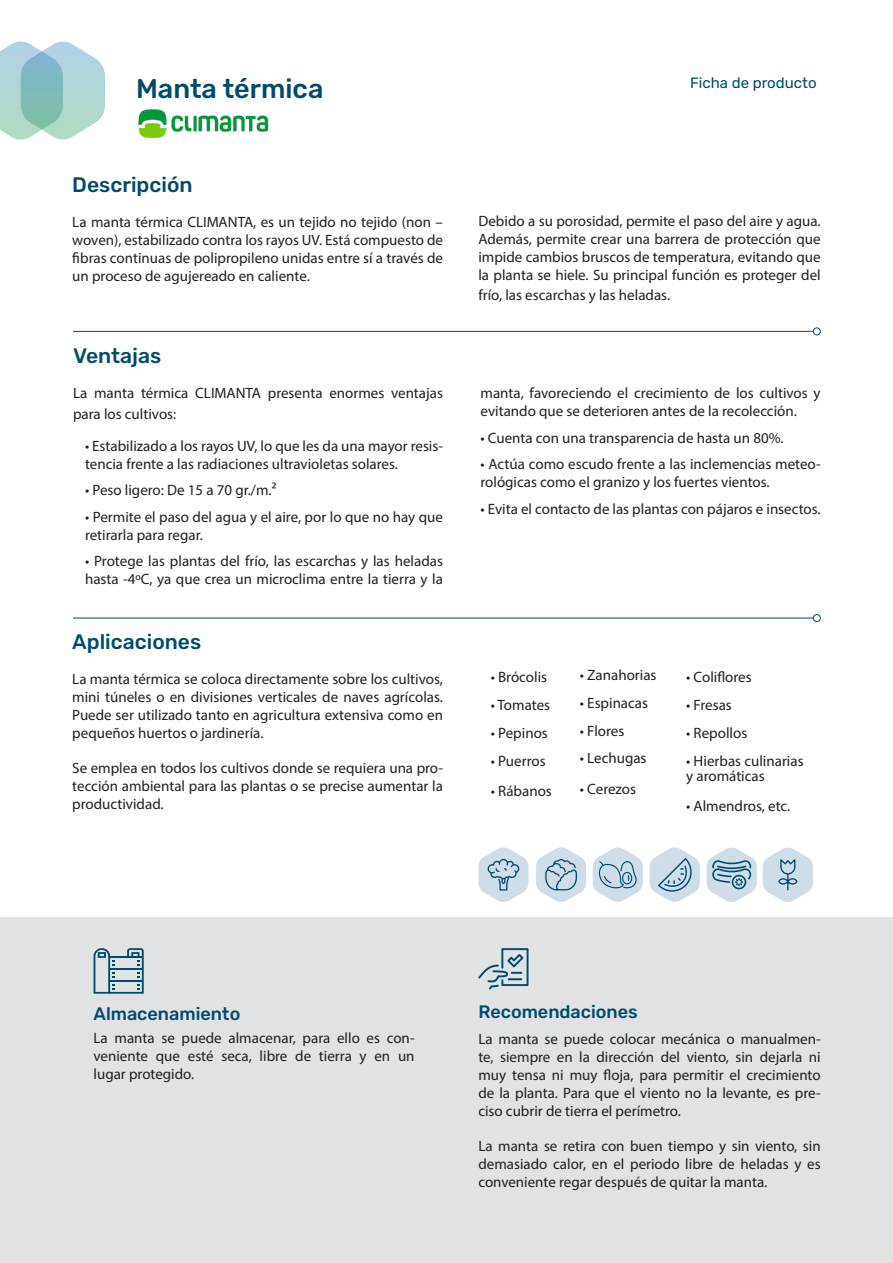
<style>
.page{position:relative;width:893px;height:1263px;background:#fff}
.page>*{position:absolute;margin:0;border:0;box-sizing:border-box;transform-origin:0 0}
.t1{font:500 27px "Rubik";color:#004b6c}
.Texto_corrido{font:500 21px "Rubik";color:#004b6c}
.titular_1{font:500 21px "Rubik";color:#004b6c}
.Texto_corrido-2{font:500 18px "Rubik";color:#004b6c}
.Texto_corrido-3{font:15px/18px "Myriad Pro";color:#231f20;text-align:justify}
.t2{font:15px "Rubik";color:#004b6c}
</style>
<div class="page">
<svg style="left:0;top:41px;width:105px;height:99px;background:#aed4d4"></svg>
<div style="left:0;top:917px;width:893px;height:346px;background:#e1e2e4"></div>
<hr style="left:73px;top:331px;width:740px;height:1px;background:#004b6c">
<hr style="left:73px;top:618px;width:740px;height:1px;background:#004b6c">
<div style="left:813px;top:327px;width:8px;height:8px;border:1px solid #004b6c;border-radius:50%"></div>
<div style="left:813px;top:614px;width:8px;height:8px;border:1px solid #004b6c;border-radius:50%"></div>
<svg style="left:478px;top:948px;width:50px;height:41px"></svg>
<svg style="left:478px;top:847px;width:50px;height:55px"></svg>
<svg style="left:536px;top:847px;width:50px;height:55px"></svg>
<svg style="left:593px;top:847px;width:50px;height:55px"></svg>
<svg style="left:650px;top:847px;width:50px;height:55px"></svg>
<svg style="left:94px;top:948px;width:50px;height:46px"></svg>
<svg style="left:707px;top:848px;width:50px;height:54px"></svg>
<svg style="left:763px;top:848px;width:50px;height:54px"></svg>
<img style="left:138px;top:109px;width:131px;height:30px">
<h1 class="t1" style="left:136px;top:73px;width:189px">Manta térmica</h1>
<p class="t2" style="left:690px;top:74px;width:128px">Ficha de producto</p>
<p class="titular_1" style="left:72px;top:172px;width:122px">Descripción</p>
<p class="Texto_corrido-3" style="left:72px;top:213px;width:372px">La manta térmica CLIMANTA, es un tejido no tejido (non – woven), estabilizado contra los rayos UV. Está compuesto de fibras continuas de polipropileno unidas entre sí a través de un proceso de agujereado en caliente.</p>
<p class="Texto_corrido" style="left:73px;top:343px;width:90px">Ventajas</p>
<p class="Texto_corrido-3" style="left:73px;top:382px;width:371px;line-height:21.6px">La manta térmica CLIMANTA presenta enormes ventajas para los cultivos:</p>
<p class="Texto_corrido-3" style="left:85px;top:436px;width:359px">• Estabilizado a los rayos UV, lo que les da una mayor resis&shy;tencia frente a las radiaciones ultravioletas solares.</p>
<p class="Texto_corrido-3" style="left:85px;top:481px;width:193px">• Peso ligero: De 15 a 70 gr./m.²</p>
<p class="Texto_corrido-3" style="left:85px;top:507px;width:359px">• Permite el paso del agua y el aire, por lo que no hay que retirarla para regar.</p>
<p class="Texto_corrido-3" style="left:85px;top:552px;width:359px">• Protege las plantas del frío, las escarchas y las heladas hasta -4ºC, ya que crea un microclima entre la tierra y la</p>
<p class="Texto_corrido" style="left:72px;top:629px;width:130px">Aplicaciones</p>
<p class="Texto_corrido-3" style="left:72px;top:669px;width:372px">La manta térmica se coloca directamente sobre los cultivos, mini túneles o en divisiones verticales de naves agrícolas.<br>Puede ser utilizado tanto en agricultura extensiva como en pequeños huertos o jardinería.</p>
<p class="Texto_corrido-3" style="left:72px;top:758px;width:372px">Se emplea en todos los cultivos donde se requiera una pro&shy;tección ambiental para las plantas o se precise aumentar la productividad.</p>
<p class="Texto_corrido-3" style="left:478px;top:212px;width:344px">Debido a su porosidad, permite el paso del aire y agua.<br>Además, permite crear una barrera de protección que impide cambios bruscos de temperatura, evitando que la planta se hiele. Su principal función es proteger del</p>
<p class="Texto_corrido-3" style="left:478px;top:285px;width:193px">frío, las escarchas y las heladas.</p>
<p class="Texto_corrido-3" style="left:480px;top:384px;width:342px">manta, favoreciendo el crecimiento de los cultivos y evitando que se deterioren antes de la recolección.</p>
<p class="Texto_corrido-3" style="left:480px;top:428px;width:305px">• Cuenta con una transparencia de hasta un 80%.</p>
<p class="Texto_corrido-3" style="left:480px;top:455px;width:342px">• Actúa como escudo frente a las inclemencias meteo&shy;rológicas como el granizo y los fuertes vientos.</p>
<p class="Texto_corrido-3" style="left:480px;top:499px;width:342px">• Evita el contacto de las plantas con pájaros e insectos.</p>
<p class="Texto_corrido-3" style="left:491px;top:668px;width:58px">• Brócolis</p>
<p class="Texto_corrido-3" style="left:491px;top:696px;width:61px">• Tomates</p>
<p class="Texto_corrido-3" style="left:491px;top:724px;width:59px">• Pepinos</p>
<p class="Texto_corrido-3" style="left:491px;top:751px;width:56px">• Puerros</p>
<p class="Texto_corrido-3" style="left:491px;top:782px;width:63px">• Rábanos</p>
<p class="Texto_corrido-3" style="left:580px;top:666px;width:78px">• Zanahorias</p>
<p class="Texto_corrido-3" style="left:580px;top:694px;width:70px">• Espinacas</p>
<p class="Texto_corrido-3" style="left:580px;top:721px;width:46px">• Flores</p>
<p class="Texto_corrido-3" style="left:580px;top:749px;width:68px">• Lechugas</p>
<p class="Texto_corrido-3" style="left:580px;top:780px;width:58px">• Cerezos</p>
<p class="Texto_corrido-3" style="left:686px;top:668px;width:67px">• Coliflores</p>
<p class="Texto_corrido-3" style="left:686px;top:696px;width:47px">• Fresas</p>
<p class="Texto_corrido-3" style="left:686px;top:724px;width:63px">• Repollos</p>
<p class="Texto_corrido-3" style="left:686px;top:753px;width:119px;line-height:15px">• Hierbas culinarias y aromáticas</p>
<p class="Texto_corrido-3" style="left:686px;top:797px;width:106px">• Almendros, etc.</p>
<p class="Texto_corrido-2" style="left:94px;top:1004px;width:148px">Almacenamiento</p>
<p class="Texto_corrido-3" style="left:94px;top:1028px;width:323px">La manta se puede almacenar, para ello es con&shy;veniente que esté seca, libre de tierra y en un lugar protegido.</p>
<p class="Texto_corrido-2" style="left:478px;top:1001px;width:161px">Recomendaciones</p>
<p class="Texto_corrido-3" style="left:478px;top:1030px;width:344px">La manta se puede colocar mecánica o manualmen&shy;te, siempre en la dirección del viento, sin dejarla ni muy tensa ni muy floja, para permitir el crecimiento de la planta. Para que el viento no la levante, es pre&shy;ciso cubrir de tierra el perímetro.</p>
<p class="Texto_corrido-3" style="left:478px;top:1137px;width:344px">La manta se retira con buen tiempo y sin viento, sin demasiado calor, en el periodo libre de heladas y es conveniente regar después de quitar la manta.</p>
</div>
